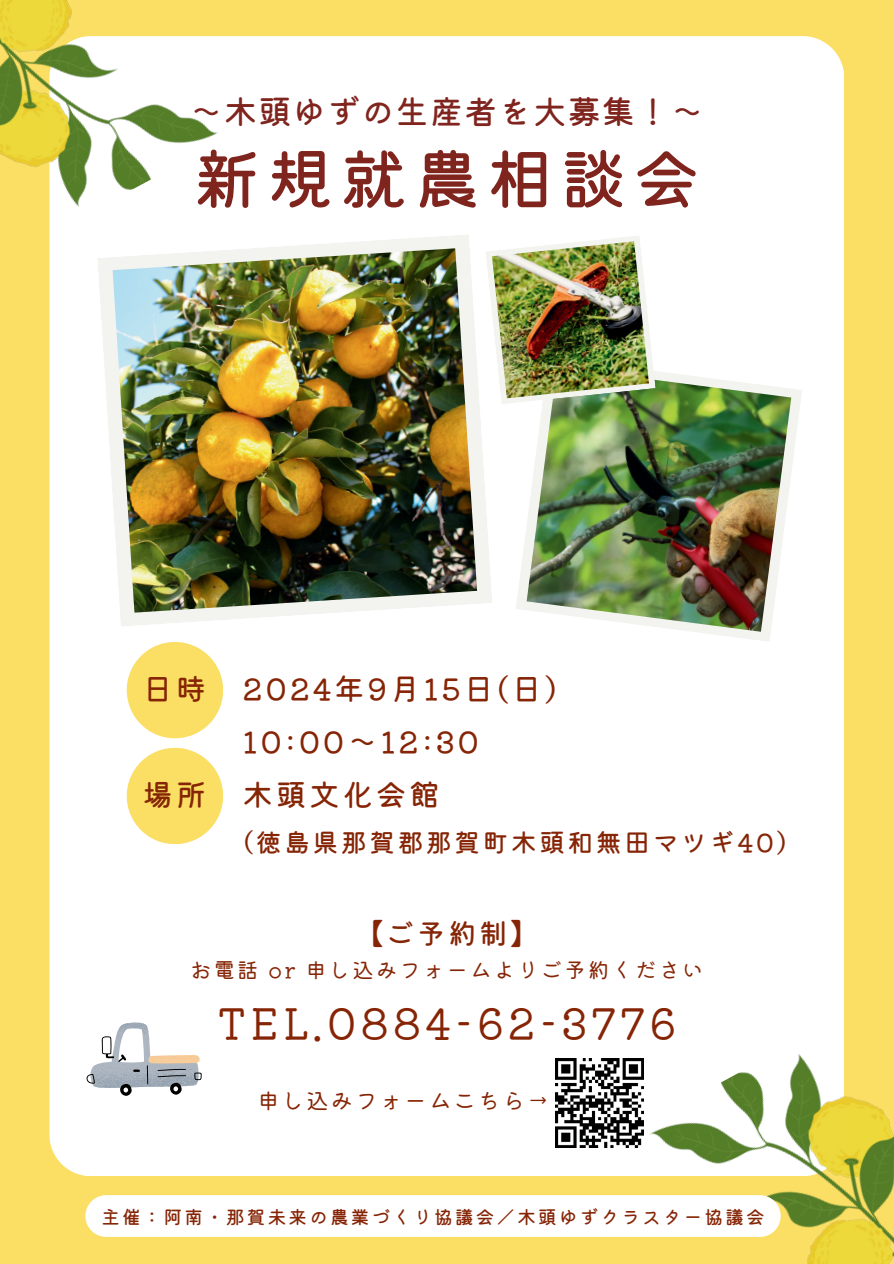
<style>
.page{position:relative;width:894px;height:1264px;background:#fff}
.page>*{position:absolute;margin:0;border:0;box-sizing:border-box;transform-origin:0 0}
.t1{font:500 66px "Kiwi Maru";letter-spacing:.11em;color:#80241e}
.t2{font:41.85px "Kiwi Maru";letter-spacing:.11em;color:#862506}
.t3{font:500 33px "Kiwi Maru";letter-spacing:.04em;color:#80241e}
.t4{font:500 30px "Kiwi Maru";letter-spacing:.11em;color:#862506}
.t5{font:500 28.05px "Kiwi Maru";color:#862506}
.t6{font:500 25.5px "Kiwi Maru";letter-spacing:.11em;color:#862506}
.t7{font:22.05px "Kiwi Maru";letter-spacing:.11em;color:#862506}
.t8{font:21.15px "Kiwi Maru";letter-spacing:.11em;color:#862506}
.t9{font:500 18.45px "Kiwi Maru";letter-spacing:.125em;color:#862506}
</style>
<div class="page">
<div style="left:0;top:0;width:893px;height:1263px;background:#fadf64"></div>
<div style="left:49px;top:36px;width:795px;height:1139px;background:#fff"></div>
<svg style="left:97px;top:234px;width:395px;height:392px;background:#fafbf9"></svg>
<img style="left:113px;top:248px;width:364px;height:364px">
<svg style="left:515px;top:357px;width:287px;height:285px;background:#fdfdfc"></svg>
<img style="left:526px;top:367px;width:265px;height:264px">
<svg style="left:485px;top:235px;width:170px;height:169px;background:#e3eade"></svg>
<img style="left:492px;top:241px;width:156px;height:157px">
<img style="left:0;top:0;width:223px;height:244px">
<img style="left:643px;top:1012px;width:250px;height:251px">
<svg style="left:86px;top:1021px;width:116px;height:74px;background:#d4d5d7"></svg>
<div style="left:127px;top:642px;width:96px;height:96px;background:#fadf64;border-radius:50%"></div>
<div style="left:127px;top:747px;width:96px;height:97px;background:#fadf64;border-radius:50%"></div>
<img style="left:555px;top:1058px;width:88px;height:89px">
<div style="left:85px;top:1195px;width:695px;height:41px;background:#fff;border-radius:21px"></div>
<p class="t3" style="left:190px;top:91px;width:515px">〜木頭ゆずの生産者を大募集！〜</p>
<h1 class="t1" style="left:194px;top:139px;width:507px">新規就農相談会</h1>
<p class="t4" style="left:143px;top:670px;width:415px">日時 2024年9月 15日 (日)</p>
<p class="t4" style="left:243px;top:723px;width:237px">10:00〜12:30</p>
<p class="t4" style="left:143px;top:776px;width:298px">場所 木頭文化会館</p>
<p class="t6" style="left:228px;top:826px;width:576px">（徳島県那賀郡那賀町木頭和無田マツギ40）</p>
<p class="t5" style="left:354px;top:916px;width:186px">【ご予約制】</p>
<p class="t8" style="left:190px;top:957px;width:514px">お電話 or 申し込みフォームよりご予約ください</p>
<h2 class="t2" style="left:217px;top:997px;width:460px">TEL.0884-62-3776</h2>
<p class="t7" style="left:257px;top:1086px;width:293px">申し込みフォームこちら→</p>
<p class="t9" style="left:101px;top:1205px;width:664px">主催：阿南・那賀未来の農業づくり協議会／木頭ゆずクラスター協議会</p>
</div>
